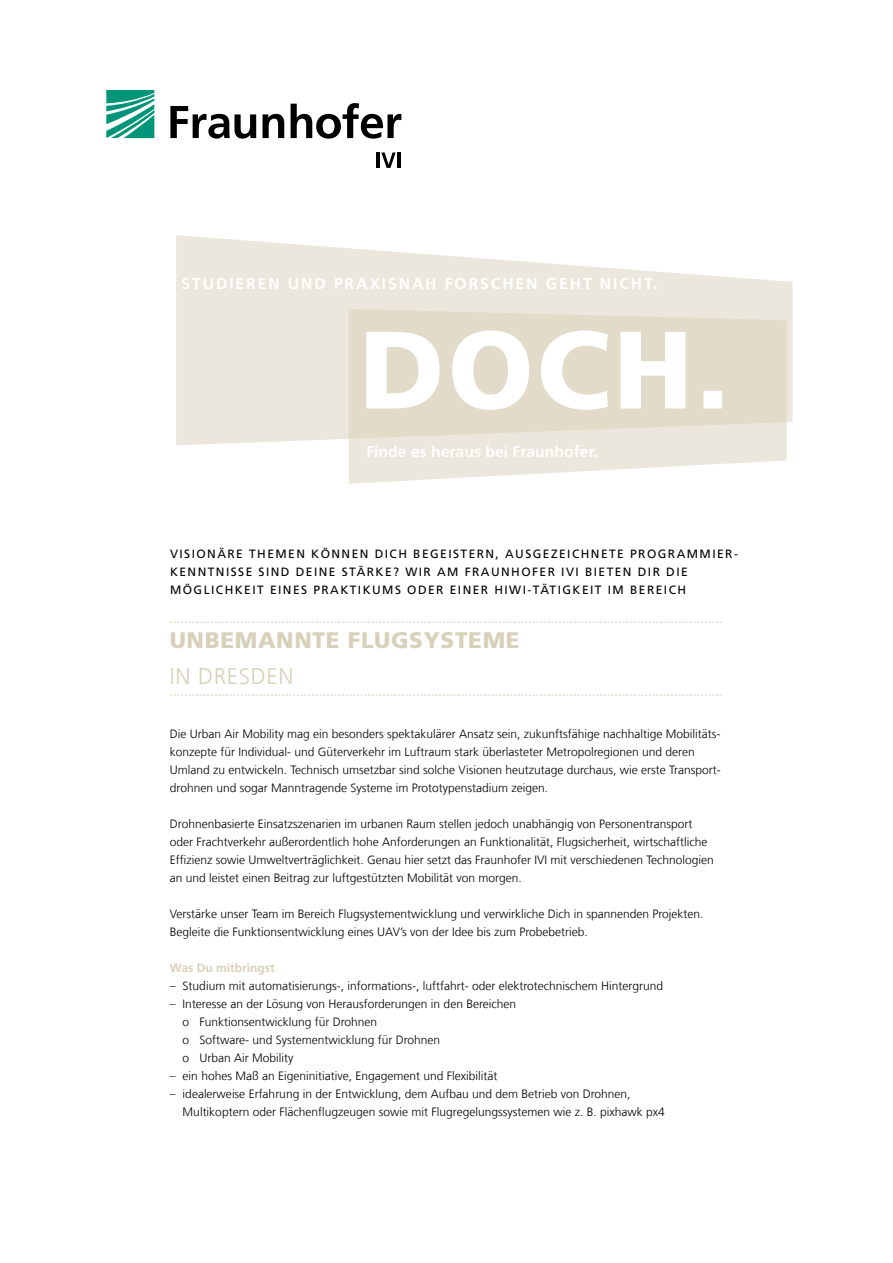
<style>
.page{position:relative;width:893px;height:1263px;background:#fff}
.page>*{position:absolute;margin:0;border:0;box-sizing:border-box;transform-origin:0 0}
.Position{font:900 22.5px/36px "Frutiger LT Com";letter-spacing:.03em;color:#d9d0b9}
.Vignette_oben{font:700 15.75px "Frutiger LT Com";letter-spacing:.12em;color:#fff}
.Vignette_unten{font:700 15.75px "Frutiger LT Com";color:#fff}
.Fließtext{font:300 12px/18px "Frutiger LT Com";color:#000}
.Ueberschrift_Fließte{font:300 12px/18px "Frutiger LT Com";color:#000}
.Einleitungstext{font:12px/18px "Frutiger LT Com";letter-spacing:.12em;color:#000}
.Ueberschrift_Fließte-2{font:700 12px "Frutiger LT Com";color:#d9d0b9}
.s1{font-weight:300}
</style>
<div class="page">
<svg style="left:176px;top:235px;width:617px;height:210px;fill:#ece7dc"></svg>
<svg style="left:349px;top:309px;width:438px;height:175px;background:#e9e4d7"></svg>
<svg style="left:366px;top:330px;width:356px;height:80px"></svg>
<svg style="left:170px;top:622px;width:552px;height:1px"></svg>
<svg style="left:170px;top:695px;width:552px;height:1px"></svg>
<svg style="left:106px;top:90px;width:48px;height:48px"></svg>
<svg style="left:170px;top:103px;width:231px;height:36px"></svg>
<hr style="left:376px;top:152px;width:4px;height:16px;background:#000">
<svg style="left:381px;top:152px;width:15px;height:16px"></svg>
<hr style="left:397px;top:152px;width:3px;height:16px;background:#000">
<p class="Vignette_oben" style="left:181px;top:275px;width:477px">STUDIEREN UND PRAXISNAH FORSCHEN GEHT NICHT.</p>
<p class="Vignette_unten" style="left:366px;top:443px;width:233px">Finde es heraus bei Fraunhofer.</p>
<p class="Einleitungstext" style="left:170px;top:545px;width:569px">VISIONÄRE THEMEN KÖNNEN DICH BEGEISTERN, AUSGEZEICHNETE PROGRAMMIER-<br>KENNTNISSE SIND DEINE STÄRKE? WIR AM FRAUNHOFER IVI BIETEN DIR DIE<br>MÖGLICHKEIT EINES PRAKTIKUMS ODER EINER HIWI-TÄTIGKEIT IM BEREICH</p>
<p class="Position" style="left:170px;top:622px;width:351px">UNBEMANNTE FLUGSYSTEME<br><span class="s1">IN DRESDEN</span></p>
<p class="Fließtext" style="left:170px;top:725px;width:552px">Die Urban Air Mobility mag ein besonders spektakulärer Ansatz sein, zukunftsfähige nachhaltige Mobilitäts&shy;konzepte für Individual- und Güterverkehr im Luftraum stark überlasteter Metropolregionen und deren Umland zu entwickeln. Technisch umsetzbar sind solche Visionen heutzutage durchaus, wie erste Transport&shy;drohnen und sogar Manntragende Systeme im Prototypenstadium zeigen.</p>
<p class="Fließtext" style="left:170px;top:815px;width:545px">Drohnenbasierte Einsatzszenarien im urbanen Raum stellen jedoch unabhängig von Personentransport oder Frachtverkehr außerordentlich hohe Anforderungen an Funktionalität, Flugsicherheit, wirtschaftliche Effizienz sowie Umweltverträglichkeit. Genau hier setzt das Fraunhofer IVI mit verschiedenen Technologien an und leistet einen Beitrag zur luftgestützten Mobilität von morgen.</p>
<p class="Fließtext" style="left:170px;top:905px;width:535px">Verstärke unser Team im Bereich Flugsystementwicklung und verwirkliche Dich in spannenden Projekten.<br>Begleite die Funktionsentwicklung eines UAV’s von der Idee bis zum Probebetrieb.</p>
<p class="Ueberschrift_Fließte-2" style="left:170px;top:961px;width:106px">Was Du mitbringst</p>
<p class="Ueberschrift_Fließte" style="left:170px;top:977px;width:495px">– Studium mit automatisierungs-, informations-, luftfahrt- oder elektrotechnischem Hintergrund</p>
<p class="Ueberschrift_Fließte" style="left:170px;top:995px;width:348px">– Interesse an der Lösung von Herausforderungen in den Bereichen</p>
<p class="Ueberschrift_Fließte" style="left:183px;top:1013px;width:196px">o Funktionsentwicklung für Drohnen</p>
<p class="Ueberschrift_Fließte" style="left:183px;top:1031px;width:259px">o Software- und Systementwicklung für Drohnen</p>
<p class="Ueberschrift_Fließte" style="left:183px;top:1049px;width:112px">o Urban Air Mobility</p>
<p class="Ueberschrift_Fließte" style="left:170px;top:1067px;width:329px">– ein hohes Maß an Eigeninitiative, Engagement und Flexibilität</p>
<p class="Ueberschrift_Fließte" style="left:183px;top:1085px;width:484px;text-indent:-13px">– idealerweise Erfahrung in der Entwicklung, dem Aufbau und dem Betrieb von Drohnen,<br>Multikoptern oder Flächenflugzeugen sowie mit Flugregelungssystemen wie z. B. pixhawk px4</p>
</div>
